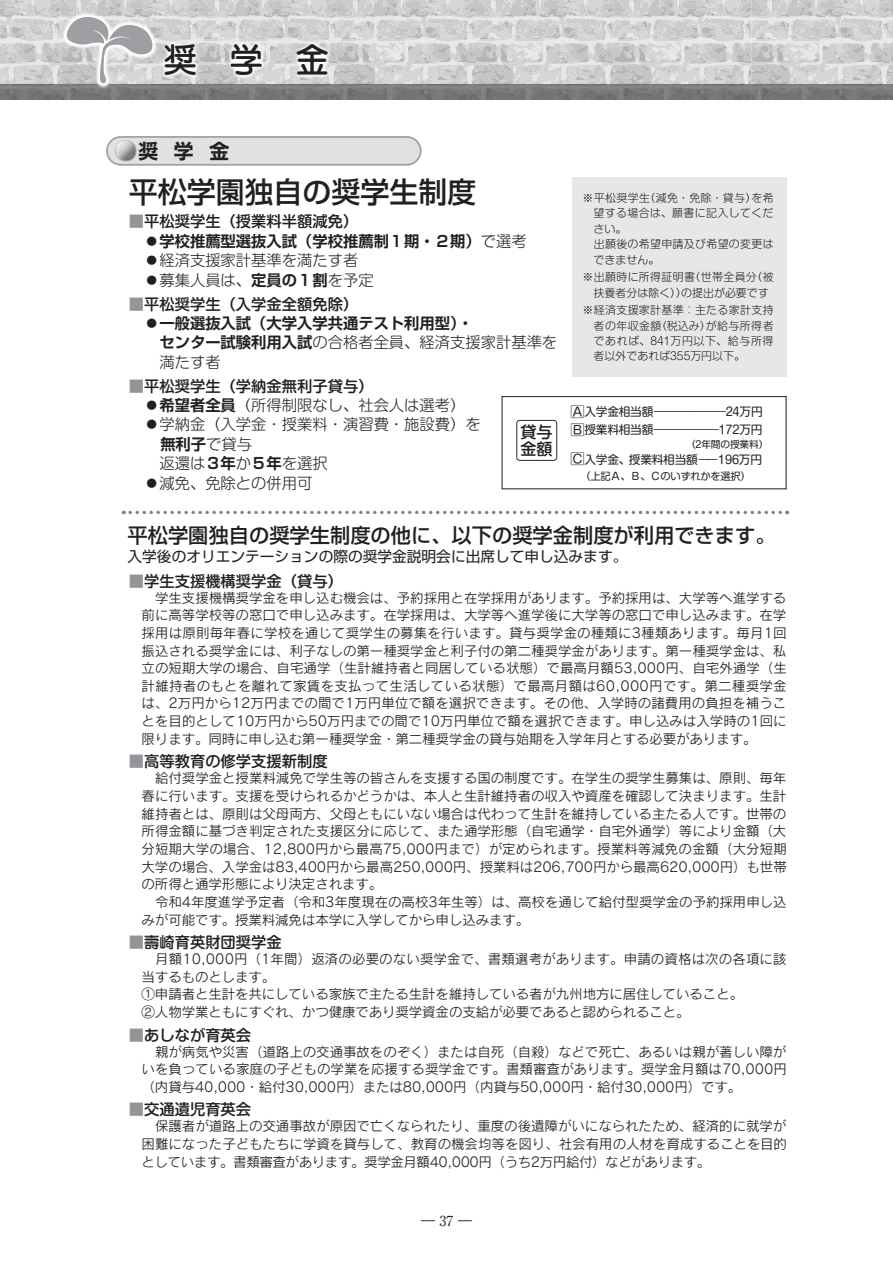
<style>
.page{position:relative;width:893px;height:1263px;background:#fff}
.page>*{position:absolute;margin:0;border:0;box-sizing:border-box;transform-origin:0 0}
.t1{font:33px "UD Marugo Large Pr 6 N DB";color:#231f20}
.t2{font:500 28.95px "Shin Go Pro";color:#231f20}
.t3{font:21px "Rodin Pro B";color:#231f20}
.t4{font:500 20.25px "Shin Go Pro";color:#231f20}
.t5{font:500 16.05px/16.6px "Shin M Go Pro";color:#231f20}
.t6{font:300 15.3px/19.5px "Shin M Go Pro";color:#231f20}
.t7{font:500 15.3px "Shin M Go Pro";color:#231f20}
.t8{font:700 15.3px "Shin Go Pro De";color:#231f20}
.t9{font:14.7px "Shin Go Pro";color:#231f20}
.t10{font:13.8px "Ryumin Pro";color:#231f20}
.t11{font:13.5px/17.7px "Rodin Pro M";letter-spacing:-.005em;color:#231f20;text-align:justify}
.t12{font:11.7px/18px "Shin M Go Pro";letter-spacing:-.02em;color:#231f20}
.t13{font:300 10.95px/15.5px "Shin M Go Pro";letter-spacing:.03em;color:#231f20;text-align:justify}
.t14{font:300 10.95px/15.5px "Shin M Go Pro";color:#231f20;text-align:center}
.t15{font:10.2px "Shin M Go Pro";letter-spacing:-.02em;color:#231f20}
.t16{font:9.75px "Shin M Go Pro";letter-spacing:-.02em;color:#231f20}
.s1{color:#939598}
.s2{font-family:"Shin M Go Pro";font-weight:300}
.s3{font-family:"Shin Go Pro De";font-weight:700}
.s4{font-size:14.1px}
.s5{font-weight:300}
.s6{font-family:"Shin M Go Pro De";font-weight:700;color:#939598}
</style>
<div class="page">
<svg style="left:0;top:0;width:893px;height:84px;background:#d0d1d3"></svg>
<svg style="left:0;top:84px;width:893px;height:16px;background:#797778"></svg>
<div style="left:107px;top:137px;width:314px;height:28px;background:#e0e1e3;border-radius:14px"></div>
<img style="left:134px;top:144px;width:2px;height:14px">
<svg style="left:116px;top:141px;width:18px;height:20px"></svg>
<div style="left:106px;top:136px;width:315px;height:30px;border:2px solid #9d9fa2;border-radius:14px"></div>
<div style="left:502px;top:396px;width:284px;height:93px;border:1px solid #231f20"></div>
<div style="left:516px;top:420px;width:41px;height:41px;border:1px solid #2e2b2c;border-radius:3px"></div>
<div style="left:572px;top:177px;width:214px;height:200px;background:#e6e7e9"></div>
<svg style="left:130px;top:511px;width:658px;height:3px"></svg>
<img style="left:56px;top:8px;width:106px;height:85px">
<svg style="left:67px;top:17px;width:85px;height:66px;background:#c6c7c9"></svg>
<h1 class="t1" style="left:164px;top:42px;width:166px">奨　学　金</h1>
<h3 class="t3" style="left:138px;top:137px;width:93px">奨 学 金</h3>
<h2 class="t2" style="left:129px;top:168px;width:349px">平松学園独自の奨学生制度</h2>
<p class="t7" style="left:129px;top:209px;width:231px"><span class="s1">■</span>平松奨学生（授業料半額減免）</p>
<p class="t8" style="left:129px;top:229px;width:399px">　◦学校推薦型選抜入試（学校推薦制１期・２期）<span class="s2">で選考</span></p>
<p class="t6" style="left:129px;top:249px;width:246px">　◦経済支援家計基準を満たす者　◦募集人員は、<span class="s3">定員の１割</span>を予定</p>
<p class="t7" style="left:129px;top:291px;width:231px"><span class="s1">■</span>平松奨学生（入学金全額免除）</p>
<p class="t8" style="left:144px;top:311px;width:330px"><span class="s2">◦</span>一般選抜入試（大学入学共通テスト利用型）・</p>
<p class="t6" style="left:129px;top:331px;width:430px"><span class="s3">　　センター試験利用入試</span>の合格者全員、経済支援家計基準を　　満たす者</p>
<p class="t7" style="left:129px;top:373px;width:246px"><span class="s1">■</span>平松奨学生（学納金無利子貸与）</p>
<p class="t6" style="left:144px;top:394px;width:323px">◦<span class="s3">希望者全員</span>（所得制限なし、社会人は選考）</p>
<p class="t6" style="left:129px;top:413px;width:353px">　◦学納金（入学金・授業料・演習費・施設費）を</p>
<p class="t8" style="left:160px;top:431px;width:93px">無利子<span class="s2">で貸与</span></p>
<p class="t6" style="left:129px;top:452px;width:200px">　　返還は<span class="s3">３年</span>か<span class="s3">５年</span>を選択　◦減免、免除との併用可</p>
<h3 class="t4" style="left:128px;top:518px;width:650px">平松学園独自の奨学生制度の他に、以下の奨学金制度が利用できます。</h3>
<p class="t9" style="left:128px;top:545px;width:501px">入学後のオリエンテーションの際の奨学金説明会に出席して申し込みます。</p>
<p class="t13" style="left:583px;top:189px;width:193px">※平松奨学生（減免・免除・貸与）を希</p>
<p class="t13" style="left:594px;top:204px;width:181px">望する場合は、願書に記入してくだ</p>
<p class="t13" style="left:594px;top:220px;width:34px">さい。</p>
<p class="t13" style="left:583px;top:235px;width:193px">　出願後の希望申請及び希望の変更は</p>
<p class="t13" style="left:594px;top:250px;width:67px">できません。</p>
<p class="t14" style="left:583px;top:268px;width:193px">※出願時に所得証明書（世帯全員分（被扶養者分は除く））の提出が必要です</p>
<p class="t13" style="left:594px;top:301px;width:182px;text-indent:-11px">※経済支援家計基準：主たる家計支持者の年収金額（税込み）が給与所得者であれば、841万円以下、給与所得者以外であれば355万円以下。</p>
<p class="t12" style="left:571px;top:401px;width:194px"><span class="s4">A</span>入学金相当額<span class="s5">ーーーーーー</span>24万円<br><span class="s4">B</span>授業料相当額<span class="s5">ーーーーーー</span>172万円</p>
<p class="t16" style="left:686px;top:436px;width:84px">（2年間の授業料）</p>
<p class="t12" style="left:571px;top:449px;width:193px"><span class="s4">C</span>入学金、授業料相当額<span class="s5">ーー</span>196万円</p>
<p class="t15" style="left:571px;top:468px;width:182px">　（上記Ａ、Ｂ、Ｃのいずれかを選択）</p>
<p class="t5" style="left:521px;top:422px;width:33px">貸与金額</p>
<p class="t7" style="left:129px;top:568px;width:216px"><span class="s6">■</span>学生支援機構奨学金（貸与）</p>
<p class="t11" style="left:142px;top:588px;width:647px">　学生支援機構奨学金を申し込む機会は、予約採用と在学採用があります。予約採用は、大学等へ進学する前に高等学校等の窓口で申し込みます。在学採用は、大学等へ進学後に大学等の窓口で申し込みます。在学採用は原則毎年春に学校を通じて奨学生の募集を行います。貸与奨学金の種類に3種類あります。毎月1回振込される奨学金には、利子なしの第一種奨学金と利子付の第二種奨学金があります。第一種奨学金は、私立の短期大学の場合、自宅通学（生計維持者と同居している状態）で最高月額53,000円、自宅外通学（生計維持者のもとを離れて家賃を支払って生活している状態）で最高月額は60,000円です。第二種奨学金は、2万円から12万円までの間で1万円単位で額を選択できます。その他、入学時の諸費用の負担を補うことを目的として10万円から50万円までの間で10万円単位で額を選択できます。申し込みは入学時の1回に限ります。同時に申し込む第一種奨学金・第二種奨学金の貸与始期を入学年月とする必要があります。</p>
<p class="t7" style="left:129px;top:749px;width:200px"><span class="s6">■</span>高等教育の修学支援新制度</p>
<p class="t11" style="left:142px;top:769px;width:647px;text-align:left">　給付奨学金と授業料減免で学生等の皆さんを支援する国の制度です。在学生の奨学生募集は、原則、毎年春に行います。支援を受けられるかどうかは、本人と生計維持者の収入や資産を確認して決まります。生計維持者とは、原則は父母両方、父母ともにいない場合は代わって生計を維持している主たる人です。世帯の所得金額に基づき判定された支援区分に応じて、また通学形態（自宅通学・自宅外通学）等により金額（大分短期大学の場合、12,800円から最高75,000円まで）が定められます。授業料等減免の金額（大分短期大学の場合、入学金は83,400円から最高250,000円、授業料は206,700円から最高620,000円）も世帯の所得と通学形態により決定されます。<br>　令和4年度進学予定者（令和3年度現在の高校3年生等）は、高校を通じて給付型奨学金の予約採用申し込みが可能です。授業料減免は本学に入学してから申し込みます。</p>
<p class="t7" style="left:129px;top:930px;width:154px"><span class="s6">■</span>壽崎育英財団奨学金</p>
<p class="t11" style="left:142px;top:950px;width:647px;text-align:left">　月額10,000円（1年間）返済の必要のない奨学金で、書類選考があります。申請の資格は次の各項に該当するものとします。<br>①申請者と生計を共にしている家族で主たる生計を維持している者が九州地方に居住していること。<br>②人物学業ともにすぐれ、かつ健康であり奨学資金の支給が必要であると認められること。</p>
<p class="t7" style="left:129px;top:1022px;width:124px"><span class="s6">■</span>あしなが育英会</p>
<p class="t11" style="left:142px;top:1042px;width:647px">　親が病気や災害（道路上の交通事故をのぞく）または自死（自殺）などで死亡、あるいは親が著しい障がいを負っている家庭の子どもの学業を応援する奨学金です。書類審査があります。奨学金月額は70,000円（内貸与40,000・給付30,000円）または80,000円（内貸与50,000円・給付30,000円）です。</p>
<p class="t7" style="left:129px;top:1097px;width:124px"><span class="s6">■</span>交通遺児育英会</p>
<p class="t11" style="left:142px;top:1117px;width:647px">　保護者が道路上の交通事故が原因で亡くなられたり、重度の後遺障がいになられたため、経済的に就学が困難になった子どもたちに学資を貸与して、教育の機会均等を図り、社会有用の人材を育成することを目的としています。書類審査があります。奨学金月額40,000円（うち2万円給付）などがあります。</p>
<p class="t10" style="left:421px;top:1210px;width:52px">― 37 ―</p>
</div>
